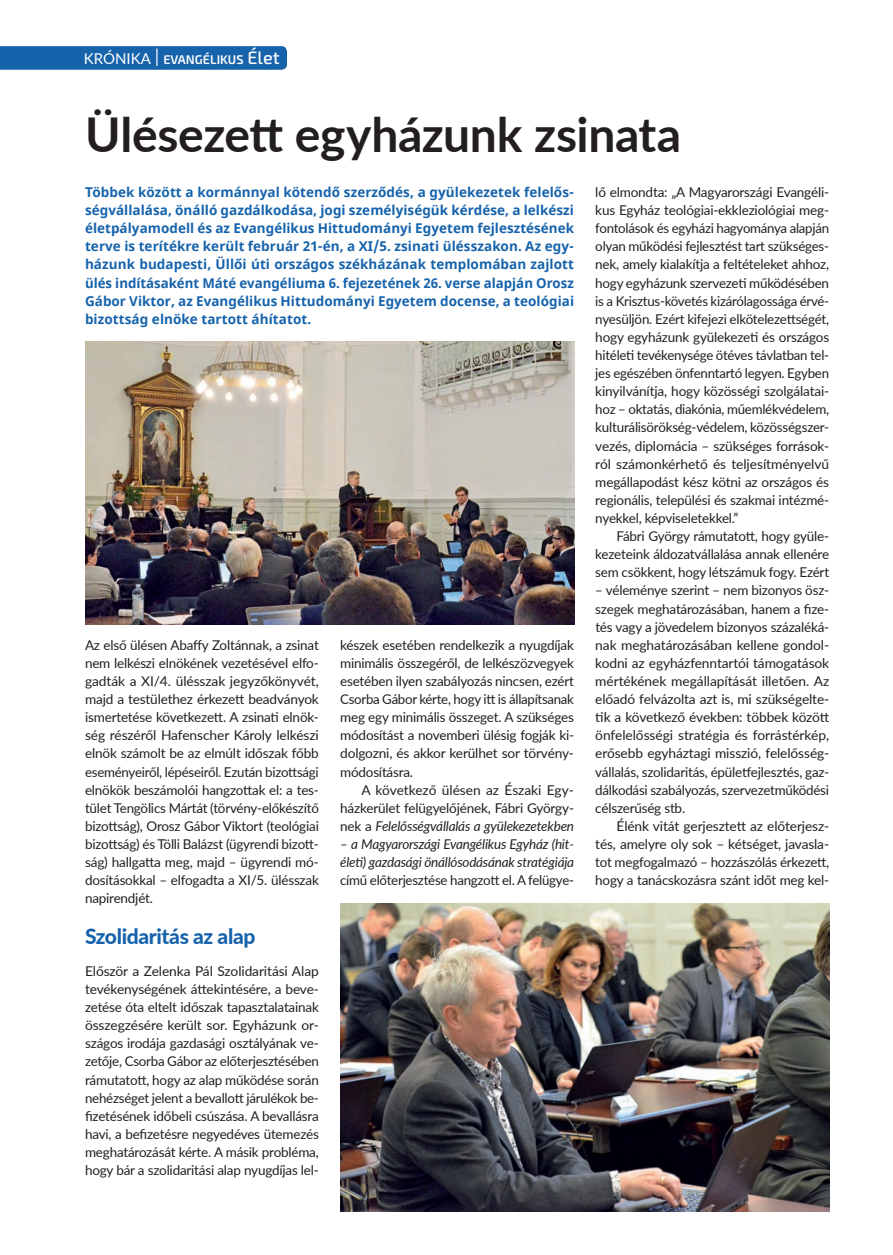
<style>
.page{position:relative;width:893px;height:1255px;background:#fff}
.page>*{position:absolute;margin:0;border:0;box-sizing:border-box;transform-origin:0 0}
.t1{font:700 48px "Lato";letter-spacing:-.005em;color:#231f20}
.t2{font:800 21px "Lato";letter-spacing:-.015em;color:#1663ac}
.t3{font:13.5px/18.1px "Lato";letter-spacing:-.015em;color:#231f20;text-align:justify}
.t4{font:700 13.5px/18.1px "Noto Sans";letter-spacing:.005em;color:#1663ac;text-align:justify}
.t5{font:italic 13.5px/18.1px "Lato";letter-spacing:-.015em;color:#231f20}
.t6{font:600 12.6px "Exo 2";color:#fff}
.s1{font-family:"Lato";font-weight:400;font-size:15px}
.s2{font-weight:300;font-size:25.2px}
.s3{font-weight:500;font-size:18px}
.s4{font-style:italic}
</style>
<div class="page">
<svg style="left:0;top:46px;width:287px;height:24px;background:#1a65ad"></svg>
<img style="left:85px;top:342px;width:489px;height:282px">
<img style="left:340px;top:903px;width:489px;height:308px">
<p class="t6" style="left:84px;top:52px;width:197px"><span class="s1">KRÓNIKA</span> <span class="s2">I</span> EVANGÉLIKUS <span class="s3">Élet</span></p>
<h1 class="t1" style="left:85px;top:99px;width:597px">Ülésezett egyházunk zsinata</h1>
<p class="t4" style="left:85px;top:183px;width:491px">Többek között a kormánnyal kötendő szerződés, a gyülekezetek felelős&shy;ségvállalása, önálló gazdálkodása, jogi személyiségük kérdése, a lelkészi életpályamodell és az Evangélikus Hittudományi Egyetem fejlesztésének terve is terítékre került február 21-én, a XI/5. zsinati ülésszakon. Az egy&shy;házunk budapesti, Üllői úti országos székházának templomában zajlott ülés indításaként Máté evangéliuma 6. fejezetének 26. verse alapján Orosz Gábor Viktor, az Evangélikus Hittudományi Egyetem docense, a teológiai bizottság elnöke tartott áhítatot.</p>
<p class="t3" style="left:595px;top:182px;width:235px">lő elmondta: „A Magyarországi Evangéli&shy;kus Egyház teológiai-ekkleziológiai meg&shy;fontolások és egyházi hagyománya alapján olyan működési fejlesztést tart szükséges&shy;nek, amely kialakítja a feltételeket ahhoz, hogy egyházunk szervezeti működésében is a Krisztus-követés kizárólagossága érvé&shy;nyesüljön. Ezért kifejezi elkötelezettségét, hogy egyházunk gyülekezeti és országos hitéleti tevékenysége ötéves távlatban tel&shy;jes egészében önfenntartó legyen. Egyben kinyilvánítja, hogy közösségi szolgálatai&shy;hoz – oktatás, diakónia, műemlékvédelem, kulturálisörökség-védelem, közösségszer&shy;vezés, diplomácia – szükséges források&shy;ról számonkérhető és teljesítményelvű megállapodást kész kötni az országos és regionális, települési és szakmai intézmé&shy;nyekkel, képviseletekkel.”</p>
<p class="t3" style="left:595px;top:526px;width:235px;text-indent:21px">Fábri György rámutatott, hogy gyüle&shy;kezeteink áldozatvállalása annak ellenére sem csökkent, hogy létszámuk fogy. Ezért</p>
<p class="t3" style="left:595px;top:581px;width:235px">– véleménye szerint – nem bizonyos ös - szegek meghatározásában, hanem a fize&shy;tés vagy a jövedelem bizonyos százaléká&shy;nak meghatározásában kellene gondol&shy;kodni az egyházfenntartói támogatások mértékének megállapítását illetően. Az előadó felvázolta azt is, mi szükségelte&shy;tik a következő években: többek között önfelelősségi stratégia és forrástérkép, erősebb egyháztagi misszió, felelősség&shy;vállalás, szolidaritás, épületfejlesztés, gaz&shy;dálkodási szabályozás, szervezetműködési célszerűség stb.</p>
<p class="t3" style="left:595px;top:816px;width:235px;text-indent:21px">Élénk vitát gerjesztett az előterjesz&shy;tés, amelyre oly sok – kétséget, javasla&shy;tot megfogalmazó – hozzászólás érkezett, hogy a tanácskozásra szánt időt meg kel-</p>
<p class="t3" style="left:85px;top:635px;width:235px">Az első ülésen Abaffy Zoltánnak, a zsinat nem lelkészi elnökének vezetésével elfo&shy;gadták a XI/4. ülésszak jegyzőkönyvét, majd a testülethez érkezett beadványok ismertetése következett. A zsinati elnök&shy;ség részéről Hafenscher Károly lelkészi elnök számolt be az elmúlt időszak főbb eseményeiről, lépéseiről. Ezután bizottsági elnökök beszámolói hangzottak el: a tes&shy;tület Tengölics Mártát (törvény-előkészítő bizottság), Orosz Gábor Viktort (teológiai bizottság) és Tölli Balázst (ügyrendi bizott&shy;ság) hallgatta meg, majd – ügyrendi mó&shy;dosításokkal – elfogadta a XI/5. ülésszak napirendjét.</p>
<h2 class="t2" style="left:85px;top:920px;width:172px">Szolidaritás az alap</h2>
<p class="t3" style="left:85px;top:961px;width:235px">Először a Zelenka Pál Szolidaritási Alap tevékenységének áttekintésére, a beve&shy;zetése óta eltelt időszak tapasztalatainak összegzésére került sor. Egyházunk or&shy;szágos irodája gazdasági osztályának ve&shy;zetője, Csorba Gábor az előterjesztésében rámutatott, hogy az alap működése során nehézséget jelent a bevallott járulékok be&shy;fizetésének időbeli csúszása. A bevallásra havi, a befizetésre negyedéves ütemezés meghatározását kérte. A másik probléma, hogy bár a szolidaritási alap nyugdíjas lel-</p>
<p class="t3" style="left:340px;top:635px;width:235px">készek esetében rendelkezik a nyugdíjak minimális összegéről, de lelkészözvegyek esetében ilyen szabályozás nincsen, ezért Csorba Gábor kérte, hogy itt is állapítsanak meg egy minimális összeget. A szükséges módosítást a novemberi ülésig fogják ki&shy;dolgozni, és akkor kerülhet sor törvény&shy;módosításra.</p>
<p class="t3" style="left:340px;top:780px;width:235px;text-indent:21px">A következő ülésen az Északi Egy&shy;házkerület felügyelőjének, Fábri György&shy;nek a <span class="s4">Felelősségvállalás a gyülekezetekben</span></p>
<p class="t5" style="left:340px;top:834px;width:235px">– a Magyarországi Evangélikus Egyház (hit&shy;életi) gazdasági önállósodásának stratégiája</p>
<p class="t3" style="left:340px;top:870px;width:235px">című előterjesztése hangzott el. A felügye-</p>
</div>
